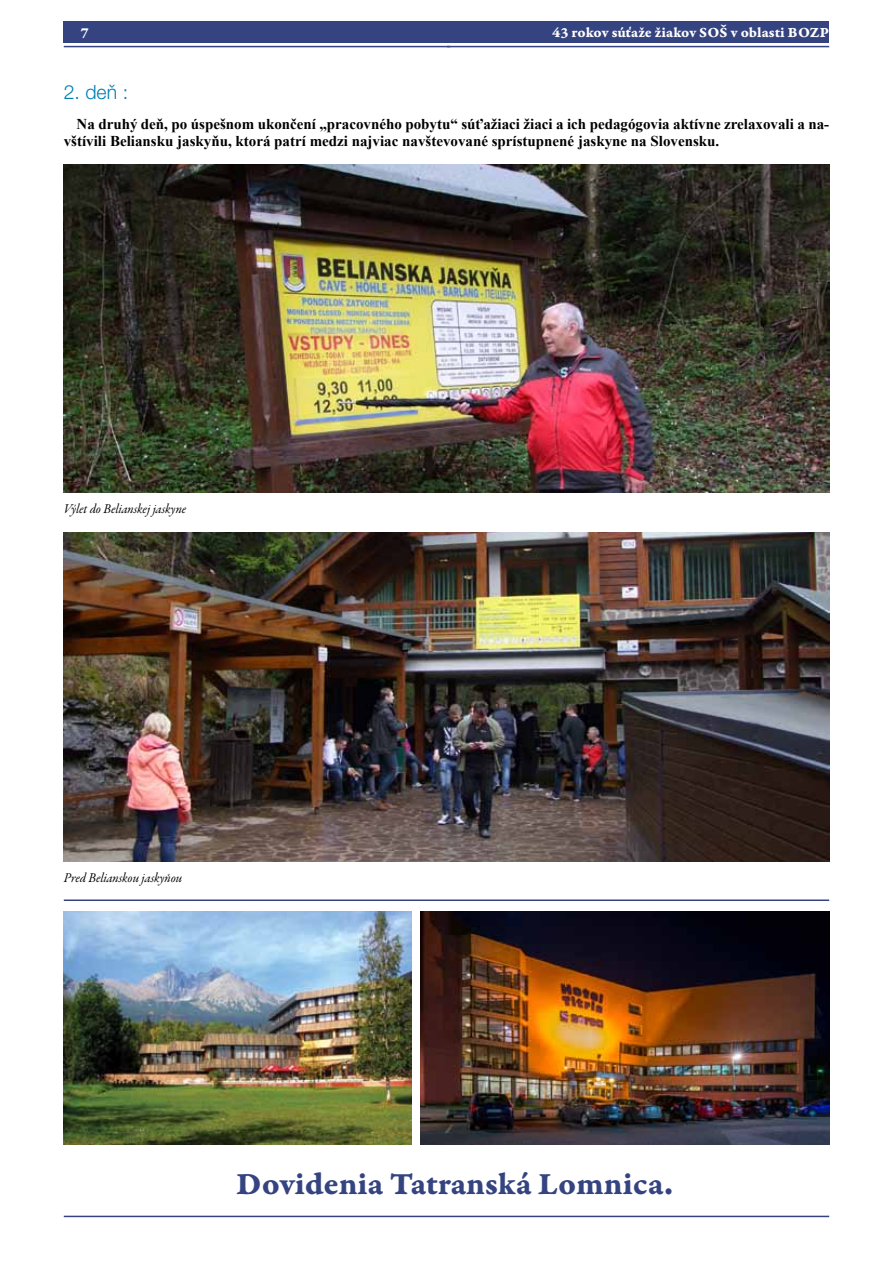
<style>
.page{position:relative;width:893px;height:1263px;background:#fff}
.page>*{position:absolute;margin:0;border:0;box-sizing:border-box;transform-origin:0 0}
.t1{font:33px "Garamond Premr Pro Bd Capt";color:#354480}
.t2{font:300 19.5px "Helvetica Neue LT Pro";color:#007db7}
.t3{font:700 15px/17.2px "Times New Roman";color:#000}
.t4{font:15px "Garamond Premr Pro Bd Capt";color:#fff}
.t5{font:13.5px "Garamond Premr Pro It Subh";color:#000}
</style>
<div class="page">
<div style="left:64px;top:21px;width:765px;height:22px;background:#354480"></div>
<hr style="left:64px;top:46px;width:386px;height:1px;background:#354480">
<hr style="left:447px;top:46px;width:382px;height:1px;background:#354480">
<img style="left:64px;top:164px;width:765px;height:329px">
<img style="left:64px;top:533px;width:765px;height:329px">
<img style="left:64px;top:911px;width:347px;height:233px">
<img style="left:421px;top:911px;width:408px;height:233px">
<hr style="left:64px;top:1216px;width:765px;height:1px;background:#354480">
<hr style="left:64px;top:899px;width:765px;height:2px;background:#354480">
<p class="t4" style="left:81px;top:23px;width:10px">7</p>
<p class="t4" style="left:552px;top:23px;width:278px">43 rokov súťaže žiakov SOŠ v oblasti BOZP</p>
<h2 class="t2" style="left:64px;top:80px;width:66px">2. deň :</h2>
<p class="t3" style="left:64px;top:115px;width:767px;text-indent:13px">Na druhý deň, po úspešnom ukončení „pracovného pobytu“ súťažiaci žiaci a ich pedagógovia aktívne zrelaxovali a na&shy;vštívili Beliansku jaskyňu, ktorá patrí medzi najviac navštevované sprístupnené jaskyne na Slovensku.</p>
<p class="t5" style="left:64px;top:501px;width:124px">Výlet do Belianskej jaskyne</p>
<p class="t5" style="left:64px;top:870px;width:120px">Pred Belianskou jaskyňou</p>
<h1 class="t1" style="left:236px;top:1164px;width:439px">Dovidenia Tatranská Lomnica.</h1>
</div>
